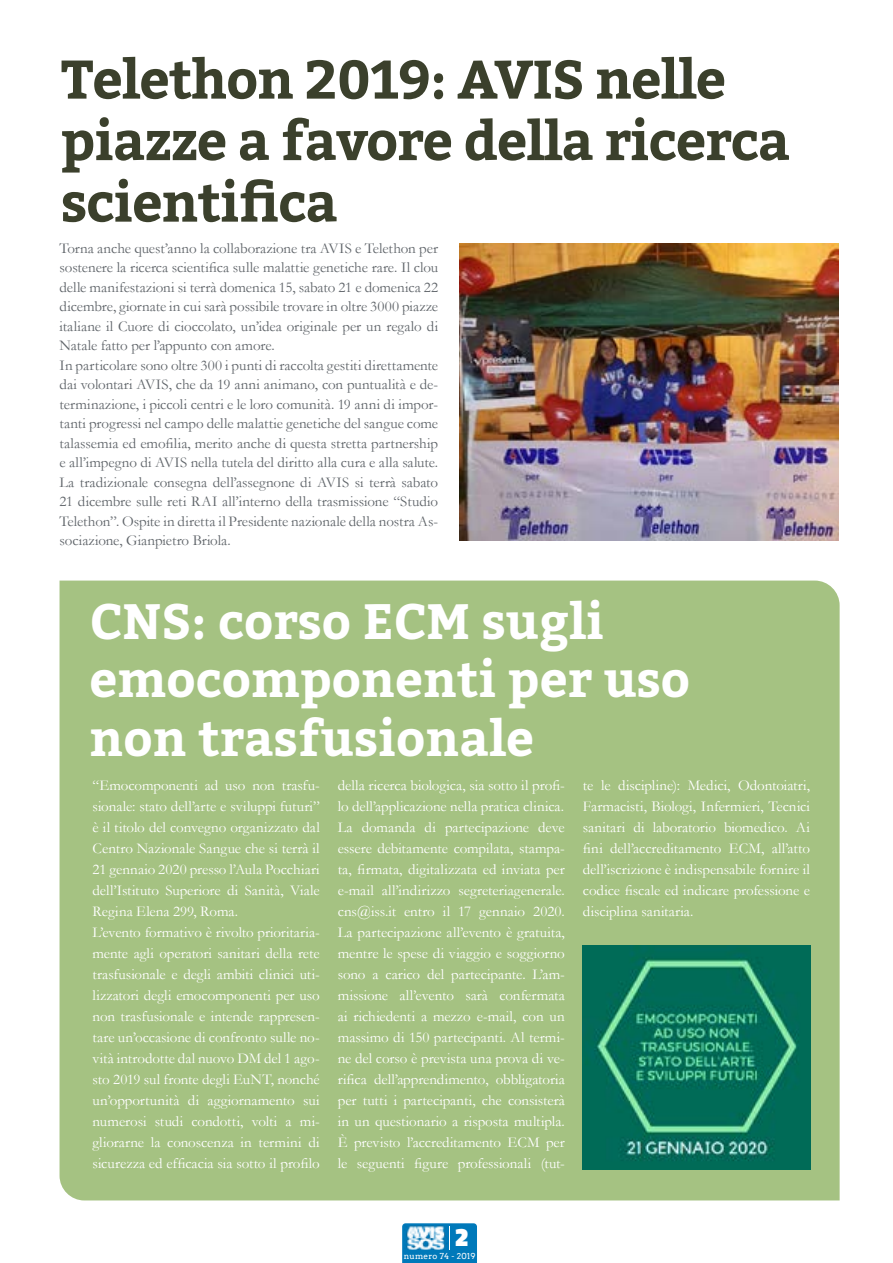
<style>
.page{position:relative;width:893px;height:1263px;background:#fff}
.page>*{position:absolute;margin:0;border:0;box-sizing:border-box;transform-origin:0 0}
.t1{font:700 54px/61.5px "Bitter";letter-spacing:-.02em;color:#3b402c}
.t2{font:700 49.5px/58.5px "Bitter";color:#fff}
.t3{font:900 25.5px "Titillium";color:#fff}
.t4{font:15px/21px "Garamond";color:#fff;text-align:justify}
.t5{font:15px/19.5px "Garamond";color:#5f6469}
.t6{font:8.25px "Arvo";letter-spacing:.025em;color:#fff}
</style>
<div class="page">
<svg style="left:402px;top:1223px;width:75px;height:40px;background:#3895c7"></svg>
<div style="left:60px;top:581px;width:780px;height:619px;background:#a5c282"></div>
<img style="left:459px;top:243px;width:379px;height:297px">
<img style="left:582px;top:945px;width:228px;height:224px">
<h1 class="t1" style="left:61px;top:47px;width:731px">Telethon 2019: AVIS nelle piazze a favore della ricerca scientifica</h1>
<p class="t5" style="left:60px;top:238px;width:380px">Torna anche quest’anno la collaborazione tra AVIS e Telethon per sostenere la ricerca scientifica sulle malattie genetiche rare. Il clou delle manifestazioni si terrà domenica 15, sabato 21 e domenica 22 dicembre, giornate in cui sarà possibile trovare in oltre 3000 piazze italiane il Cuore di cioccolato, un’idea originale per un regalo di Natale fatto per l’appunto con amore.<br>In particolare sono oltre 300 i punti di raccolta gestiti direttamente dai volontari AVIS, che da 19 anni animano, con puntualità e de&shy;terminazione, i piccoli centri e le loro comunità. 19 anni di impor&shy;tanti progressi nel campo delle malattie genetiche del sangue come talassemia ed emofilia, merito anche di questa stretta partnership e all’impegno di AVIS nella tutela del diritto alla cura e alla salute.<br>La tradizionale consegna dell’assegnone di AVIS si terrà sabato 21 dicembre sulle reti RAI all’interno della trasmissione “Studio Telethon”. Ospite in diretta il Presidente nazionale della nostra As&shy;sociazione, Gianpietro Briola.</p>
<h2 class="t2" style="left:90px;top:591px;width:602px">CNS: corso ECM sugli emocomponenti per uso non trasfusionale</h2>
<p class="t4" style="left:93px;top:774px;width:229px;text-align:left">“Emocomponenti ad uso non trasfu&shy;sionale: stato dell’arte e sviluppi futuri” è il titolo del convegno organizzato dal Centro Nazionale Sangue che si terrà il 21 gennaio 2020 presso l’Aula Pocchiari dell’Istituto Superiore di Sanità, Viale Regina Elena 299, Roma.<br>L’evento formativo è rivolto prioritaria&shy;mente agli operatori sanitari della rete trasfusionale e degli ambiti clinici uti&shy;lizzatori degli emocomponenti per uso non trasfusionale e intende rappresen&shy;tare un’occasione di confronto sulle no&shy;vità introdotte dal nuovo DM del 1 ago&shy;sto 2019 sul fronte degli EuNT, nonché un’opportunità di aggiornamento sui numerosi studi condotti, volti a mi&shy;gliorarne la conoscenza in termini di sicurezza ed efficacia sia sotto il profilo</p>
<p class="t4" style="left:338px;top:774px;width:229px">della ricerca biologica, sia sotto il profi&shy;lo dell’applicazione nella pratica clinica.<br>La domanda di partecipazione deve essere debitamente compilata, stampa&shy;ta, firmata, digitalizzata ed inviata per e-mail all’indirizzo segreteriagenerale. cns@iss.it entro il 17 gennaio 2020.<br>La partecipazione all’evento è gratuita, mentre le spese di viaggio e soggiorno sono a carico del partecipante. L’am&shy;missione all’evento sarà confermata ai richiedenti a mezzo e-mail, con un massimo di 150 partecipanti. Al termi&shy;ne del corso è prevista una prova di ve&shy;rifica dell’apprendimento, obbligatoria per tutti i partecipanti, che consisterà in un questionario a risposta multipla.<br>È previsto l’accreditamento ECM per le seguenti figure professionali (tut-</p>
<p class="t4" style="left:583px;top:774px;width:229px">te le discipline): Medici, Odontoiatri, Farmacisti, Biologi, Infermieri, Tecnici sanitari di laboratorio biomedico. Ai fini dell’accreditamento ECM, all’atto dell’iscrizione è indispensabile fornire il codice fiscale ed indicare professione e disciplina sanitaria.</p>
<h3 class="t3" style="left:455px;top:1218px;width:16px">2</h3>
<p class="t6" style="left:404px;top:1251px;width:73px">numero 74 - 2019</p>
</div>
